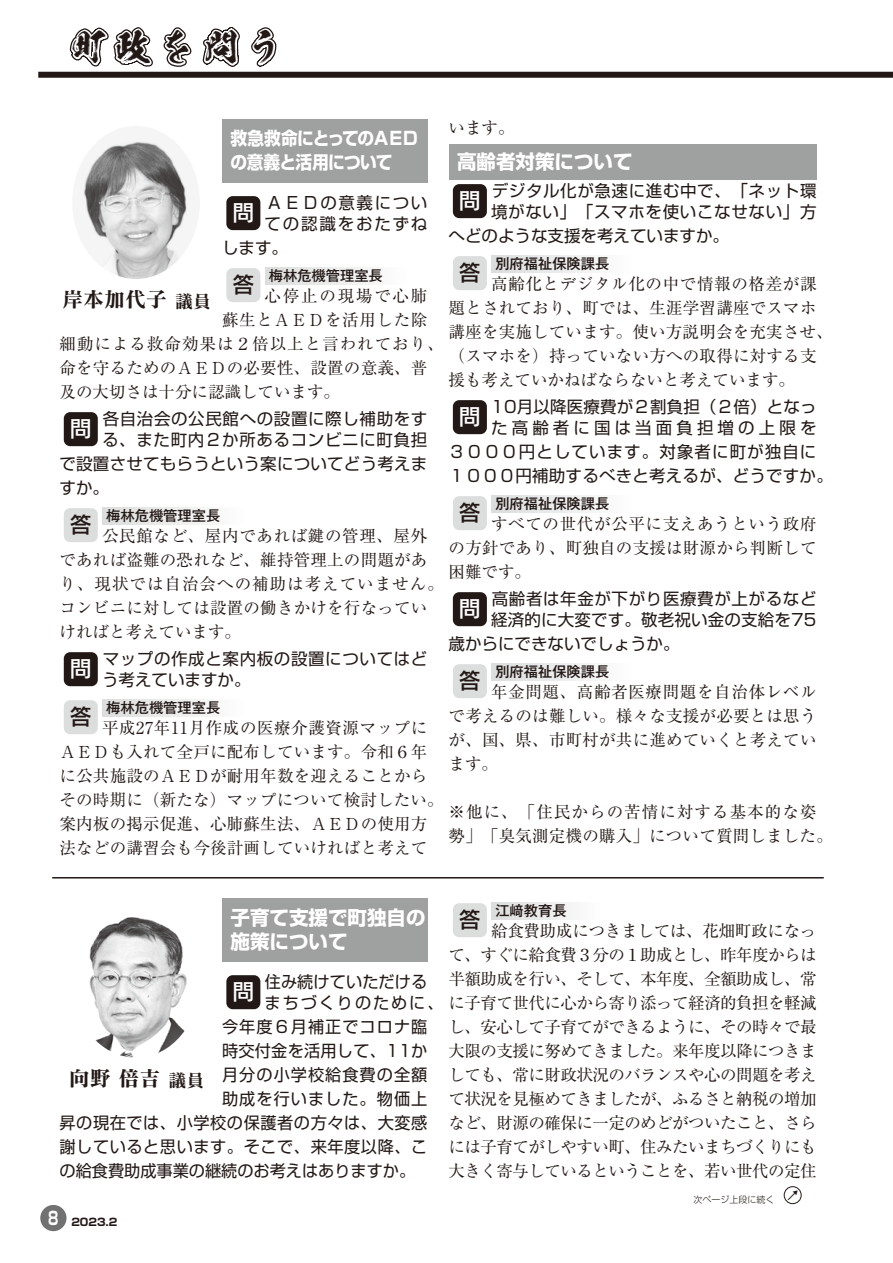
<style>
.page{position:relative;width:893px;height:1263px;background:#fff}
.page>*{position:absolute;margin:0;border:0;box-sizing:border-box;transform-origin:0 0}
.t1{font:34.5px "M Kso Touryu";letter-spacing:.275em;color:#221815}
.t2{font:22.5px "Rodin Pro DB";color:#fff}
.t3{font:22.5px "Rodin Pro DB";color:#221815}
.t4{font:21px "Matisse Pro B";color:#221815}
.t5{font:700 19.5px/24px "Shin Go Pro";color:#fff}
.t6{font:700 18px/24px "Shin Go Pro";letter-spacing:-.045em;color:#fff;scale:.93 1}
.t7{font:16.5px/24px "Ryumin Pro";letter-spacing:.015em;color:#221815;text-align:justify}
.t8{font:16.5px/20.2px "Shin Go Pro";letter-spacing:.035em;color:#221815}
.t9{font:16.5px/24px "Shin Go Pro";letter-spacing:.015em;color:#221815}
.t10{font:16.5px/24px "Ryumin Pro";letter-spacing:.04em;color:#221815}
.t11{font:16.5px "Shin Go Pro";color:#221815}
.t12{font:16.5px "Shin Go Pro";letter-spacing:.065em;color:#221815}
.t13{font:16.5px/20.2px "Shin Go Pro";letter-spacing:.13em;color:#221815}
.t14{font:16.5px "Ryumin Pro";letter-spacing:-.03em;color:#221815}
.t15{font:16.5px "Ryumin Pro";letter-spacing:.06em;color:#221815}
.t16{font:16.5px/20.2px "Shin Go Pro";letter-spacing:.1em;color:#221815}
.t17{font:16.5px "Shin Go Pro";letter-spacing:.005em;color:#221815}
.t18{font:16.5px "Ryumin Pro";letter-spacing:.11em;color:#221815}
.t19{font:500 14.25px "Gothic MB101 Pro";color:#221815}
.t20{font:700 10.5px "Shin Go Pro";color:#221815}
.t21{font:300 9px "Shin Go Pro";color:#221815}
.s1{font-size:18px}
.s2{font-family:"Shin Go Pro"}
.s3{font-size:18px;color:#fff}
</style>
<div class="page">
<div style="left:40px;top:1205px;width:27px;height:26px;background:#727171;border-radius:50%"></div>
<img style="left:89px;top:917px;width:98px;height:141px">
<hr style="left:52px;top:877px;width:772px;height:1px;background:#221815">
<div style="left:222px;top:898px;width:205px;height:63px;background:#9fa0a0"></div>
<div style="left:226px;top:975px;width:34px;height:34px;background:#221815;border-radius:6px"></div>
<div style="left:453px;top:903px;width:34px;height:34px;background:#dcdddd;border-radius:6px"></div>
<div style="left:491px;top:902px;width:111px;height:17px;background:linear-gradient(to right,#dbdcdc,#fefefe)"></div>
<img style="left:83px;top:140px;width:106px;height:139px">
<div style="left:38px;top:72px;width:855px;height:6px;background:#221815"></div>
<svg style="left:63px;top:27px;width:235px;height:51px"></svg>
<div style="left:222px;top:119px;width:205px;height:63px;background:#9fa0a0"></div>
<div style="left:226px;top:196px;width:34px;height:34px;background:#221815;border-radius:6px"></div>
<div style="left:226px;top:268px;width:34px;height:34px;background:#dcdddd;border-radius:6px"></div>
<div style="left:265px;top:267px;width:142px;height:17px;background:linear-gradient(to right,#dbdddd,#fefefe)"></div>
<div style="left:64px;top:412px;width:34px;height:34px;background:#221815;border-radius:6px"></div>
<div style="left:64px;top:508px;width:34px;height:34px;background:#dcdddd;border-radius:6px"></div>
<div style="left:102px;top:507px;width:143px;height:17px;background:linear-gradient(to right,#dbdcdc,#fefefe)"></div>
<div style="left:64px;top:652px;width:34px;height:34px;background:#221815;border-radius:6px"></div>
<div style="left:64px;top:700px;width:34px;height:34px;background:#dcdddd;border-radius:6px"></div>
<div style="left:102px;top:699px;width:143px;height:17px;background:linear-gradient(to right,#dbdcdc,#fefefe)"></div>
<div style="left:449px;top:144px;width:367px;height:35px;background:#9fa0a0"></div>
<div style="left:453px;top:184px;width:34px;height:34px;background:#221815;border-radius:6px"></div>
<div style="left:453px;top:256px;width:34px;height:34px;background:#dcdddd;border-radius:6px"></div>
<div style="left:491px;top:255px;width:143px;height:17px;background:linear-gradient(to right,#dbdcdc,#fefefe)"></div>
<div style="left:453px;top:400px;width:34px;height:34px;background:#221815;border-radius:6px"></div>
<div style="left:453px;top:496px;width:34px;height:34px;background:#dcdddd;border-radius:6px"></div>
<div style="left:491px;top:495px;width:143px;height:17px;background:linear-gradient(to right,#dbdcdc,#fefefe)"></div>
<div style="left:453px;top:592px;width:34px;height:34px;background:#221815;border-radius:6px"></div>
<div style="left:453px;top:664px;width:34px;height:34px;background:#dcdddd;border-radius:6px"></div>
<div style="left:491px;top:663px;width:143px;height:17px;background:linear-gradient(to right,#dbdcdc,#fefefe)"></div>
<div style="left:784px;top:1186px;width:17px;height:18px;border:1px solid #221815;border-radius:50%"></div>
<svg style="left:786px;top:1188px;width:13px;height:13px"></svg>
<h1 class="t1" style="left:72px;top:28px;width:212px">町政を問う</h1>
<p class="t6" style="left:231px;top:125px;width:204px">救急救命にとってのＡＥＤの意義と活用について</p>
<h2 class="t2" style="left:232px;top:198px;width:24px">問</h2>
<p class="t16" style="left:265px;top:191px;width:164px">ＡＥＤの意義についての認識をおたずね</p>
<p class="t8" style="left:222px;top:235px;width:67px">します。</p>
<h2 class="t3" style="left:232px;top:270px;width:24px">答</h2>
<p class="t19" style="left:269px;top:264px;width:115px">梅林危機管理室長</p>
<p class="t18" style="left:265px;top:282px;width:164px">心停止の現場で心肺</p>
<p class="t10" style="left:222px;top:306px;width:207px">蘇生とＡＥＤを活用した除</p>
<p class="t15" style="left:60px;top:331px;width:386px">細動による救命効果は２倍以上と言われており、</p>
<p class="t7" style="left:60px;top:354px;width:369px">命を守るためのＡＥＤの必要性、設置の意義、普</p>
<p class="t7" style="left:60px;top:378px;width:282px">及の大切さは十分に認識しています。</p>
<h2 class="t2" style="left:70px;top:414px;width:24px">問</h2>
<p class="t8" style="left:102px;top:407px;width:327px">各自治会の公民館への設置に際し補助をする、また町内２か所あるコンビニに町負担</p>
<p class="t9" style="left:60px;top:449px;width:369px">で設置させてもらうという案についてどう考えますか。</p>
<h2 class="t3" style="left:70px;top:510px;width:24px">答</h2>
<p class="t19" style="left:106px;top:504px;width:116px">梅林危機管理室長</p>
<p class="t4" style="left:62px;top:286px;width:150px">岸本加代子 <span class="s1">議員</span></p>
<p class="t7" style="left:60px;top:522px;width:386px;text-align:left;text-indent:43px">公民館など、屋内であれば鍵の管理、屋外であれば盗難の恐れなど、維持管理上の問題があり、現状では自治会への補助は考えていません。コンビニに対しては設置の働きかけを行なっていければと考えています。</p>
<h2 class="t2" style="left:70px;top:654px;width:24px">問</h2>
<p class="t8" style="left:102px;top:647px;width:327px">マップの作成と案内板の設置についてはどう考えていますか。</p>
<h2 class="t3" style="left:70px;top:702px;width:24px">答</h2>
<p class="t19" style="left:106px;top:696px;width:116px">梅林危機管理室長</p>
<p class="t7" style="left:60px;top:714px;width:386px;text-align:left;text-indent:43px">平成27年11月作成の医療介護資源マップに<br>ＡＥＤも入れて全戸に配布しています。令和６年に公共施設のＡＥＤが耐用年数を迎えることからその時期に（新たな）マップについて検討したい。案内板の掲示促進、心肺蘇生法、ＡＥＤの使用方法などの講習会も今後計画していければと考えて</p>
<p class="t7" style="left:449px;top:114px;width:67px">います。</p>
<p class="t5" style="left:457px;top:148px;width:177px">高齢者対策について</p>
<h2 class="t2" style="left:459px;top:186px;width:24px">問</h2>
<p class="t8" style="left:491px;top:179px;width:327px">デジタル化が急速に進む中で、「ネット環境がない」「スマホを使いこなせない」方</p>
<p class="t11" style="left:449px;top:222px;width:282px">へどのような支援を考えていますか。</p>
<h2 class="t3" style="left:459px;top:258px;width:24px">答</h2>
<p class="t19" style="left:495px;top:252px;width:115px">別府福祉保険課長</p>
<p class="t7" style="left:449px;top:270px;width:386px;text-align:left;text-indent:43px">高齢化とデジタル化の中で情報の格差が課題とされており、町では、生涯学習講座でスマホ講座を実施しています。使い方説明会を充実させ、（スマホを）持っていない方への取得に対する支援も考えていかねばならないと考えています。</p>
<h2 class="t2" style="left:459px;top:402px;width:24px">問</h2>
<p class="t13" style="left:491px;top:395px;width:327px">10月以降医療費が２割負担（２倍）となった高齢者に国は当面負担増の上限を</p>
<p class="t9" style="left:449px;top:437px;width:386px">３０００円としています。対象者に町が独自に<br>１０００円補助するべきと考えるが、どうですか。</p>
<h2 class="t3" style="left:459px;top:498px;width:24px">答</h2>
<p class="t19" style="left:495px;top:492px;width:115px">別府福祉保険課長</p>
<p class="t7" style="left:449px;top:510px;width:369px;text-indent:43px">すべての世代が公平に支えあうという政府の方針であり、町独自の支援は財源から判断して困難です。</p>
<h2 class="t2" style="left:459px;top:594px;width:24px">問</h2>
<p class="t8" style="left:491px;top:587px;width:327px">高齢者は年金が下がり医療費が上がるなど経済的に大変です。敬老祝い金の支給を75</p>
<p class="t11" style="left:449px;top:630px;width:232px">歳からにできないでしょうか。</p>
<h2 class="t3" style="left:459px;top:666px;width:24px">答</h2>
<p class="t19" style="left:495px;top:660px;width:115px">別府福祉保険課長</p>
<p class="t7" style="left:449px;top:678px;width:369px;text-indent:43px">年金問題、高齢者医療問題を自治体レベルで考えるのは難しい。様々な支援が必要とは思うが、国、県、市町村が共に進めていくと考えています。</p>
<p class="t10" style="left:449px;top:798px;width:386px">※他に、「住民からの苦情に対する基本的な姿勢」「臭気測定機の購入」について質問しました。</p>
<h2 class="t3" style="left:459px;top:905px;width:24px">答</h2>
<p class="t19" style="left:495px;top:899px;width:73px">江﨑教育長</p>
<p class="t5" style="left:231px;top:904px;width:196px">子育て支援で町独自の施策について</p>
<h2 class="t2" style="left:232px;top:977px;width:24px">問</h2>
<p class="t17" style="left:265px;top:969px;width:164px">住み続けていただける</p>
<p class="t7" style="left:449px;top:917px;width:369px;text-indent:43px">給食費助成につきましては、花畑町政になって、すぐに給食費３分の１助成とし、昨年度からは半額助成を行い、そして、本年度、全額助成し、常</p>
<p class="t7" style="left:449px;top:1013px;width:369px">し、安心して子育てができるように、その時々で最大限の支援に努めてきました。来年度以降につきましても、常に財政状況のバランスや心の問題を考えて状況を見極めてきましたが、ふるさと納税の増加など、財源の確保に一定のめどがついたこと、さらには子育てがしやすい町、住みたいまちづくりにも大きく寄与しているということを、若い世代の定住</p>
<p class="t14" style="left:265px;top:989px;width:553px"><span class="s2">まちづくりのために、</span>に子育て世代に心から寄り添って経済的負担を軽減</p>
<p class="t12" style="left:222px;top:1013px;width:207px">今年度６月補正でコロナ臨</p>
<p class="t9" style="left:222px;top:1036px;width:207px">時交付金を活用して、11か</p>
<p class="t12" style="left:222px;top:1061px;width:207px">月分の小学校給食費の全額</p>
<p class="t12" style="left:222px;top:1085px;width:207px">助成を行いました。物価上</p>
<p class="t8" style="left:60px;top:1110px;width:369px">昇の現在では、小学校の保護者の方々は、大変感</p>
<p class="t8" style="left:60px;top:1134px;width:369px">謝していると思います。そこで、来年度以降、こ</p>
<p class="t11" style="left:60px;top:1157px;width:357px">の給食費助成事業の継続のお考えはありますか。</p>
<p class="t4" style="left:69px;top:1065px;width:137px">向野 倍吉 <span class="s1">議員</span></p>
<p class="t20" style="left:48px;top:1213px;width:71px"><span class="s3">8</span> 2023.2</p>
<p class="t21" style="left:693px;top:1192px;width:82px">次ページ上段に続く</p>
</div>
